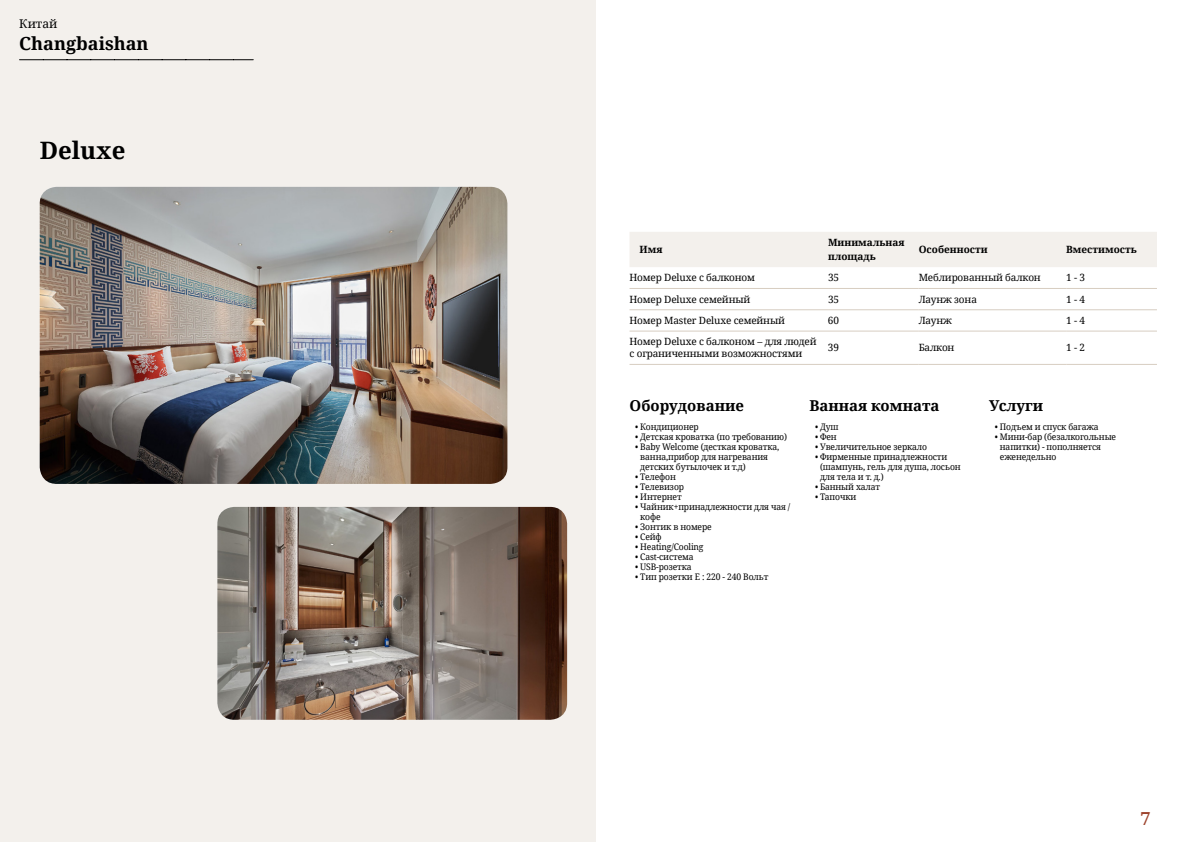
<style>
.page{position:relative;width:1191px;height:842px;background:#fff}
.page>*{position:absolute;margin:0;border:0;box-sizing:border-box;transform-origin:0 0}
.t1{font:700 24px "Noto Serif";color:#000}
.t2{font:700 18px "Noto Serif";color:#000}
.t3{font:700 18px "Noto Serif";color:#9d432c}
.t4{font:700 15px "Noto Serif";color:#000}
.t5{font:12px "Noto Serif";color:#000}
.t6{font:10px/12px "Noto Serif";letter-spacing:-.015em;color:#000}
.t7{font:700 10px/14px "Noto Serif";color:#000}
.t8{font:9px/10px "Noto Serif";letter-spacing:-.015em;color:#000;scale:.95 1}
</style>
<div class="page">
<div style="left:0;top:0;width:595px;height:842px;background:#f3f0ec"></div>
<img style="left:40px;top:187px;width:467px;height:297px">
<img style="left:217px;top:507px;width:350px;height:213px">
<svg style="left:20px;top:59px;width:233px;height:1px"></svg>
<div style="left:630px;top:232px;width:527px;height:35px;background:#f3f0ec"></div>
<hr style="left:629px;top:288px;width:199px;height:1px;background:#d7cdc1">
<hr style="left:828px;top:288px;width:90px;height:1px;background:#d7cdc1">
<hr style="left:918px;top:288px;width:148px;height:1px;background:#d7cdc1">
<hr style="left:1066px;top:288px;width:91px;height:1px;background:#d7cdc1">
<hr style="left:629px;top:309px;width:199px;height:1px;background:#d7cdc1">
<hr style="left:828px;top:309px;width:90px;height:1px;background:#d7cdc1">
<hr style="left:918px;top:309px;width:148px;height:1px;background:#d7cdc1">
<hr style="left:1066px;top:309px;width:91px;height:1px;background:#d7cdc1">
<hr style="left:629px;top:331px;width:199px;height:1px;background:#d7cdc1">
<hr style="left:828px;top:331px;width:90px;height:1px;background:#d7cdc1">
<hr style="left:918px;top:331px;width:148px;height:1px;background:#d7cdc1">
<hr style="left:1066px;top:331px;width:91px;height:1px;background:#d7cdc1">
<hr style="left:629px;top:364px;width:199px;height:1px;background:#d7cdc1">
<hr style="left:828px;top:364px;width:90px;height:1px;background:#d7cdc1">
<hr style="left:918px;top:364px;width:148px;height:1px;background:#d7cdc1">
<hr style="left:1066px;top:364px;width:91px;height:1px;background:#d7cdc1">
<h3 class="t5" style="left:19px;top:16px;width:40px">Китай</h3>
<h2 class="t2" style="left:19px;top:31px;width:131px">Changbaishan</h2>
<h1 class="t1" style="left:40px;top:133px;width:87px">Deluxe</h1>
<p class="t7" style="left:639px;top:242px;width:24px">Имя</p>
<p class="t7" style="left:828px;top:235px;width:78px">Минимальная площадь</p>
<p class="t7" style="left:918px;top:242px;width:70px">Особенности</p>
<p class="t7" style="left:1066px;top:242px;width:72px">Вместимость</p>
<p class="t6" style="left:629px;top:271px;width:127px">Номер Deluxe с балконом</p>
<p class="t6" style="left:828px;top:271px;width:13px">35</p>
<p class="t6" style="left:918px;top:271px;width:124px">Меблированный балкон</p>
<p class="t6" style="left:1066px;top:271px;width:20px">1 - 3</p>
<p class="t6" style="left:629px;top:293px;width:122px">Номер Deluxe семейный</p>
<p class="t6" style="left:828px;top:293px;width:13px">35</p>
<p class="t6" style="left:918px;top:293px;width:60px">Лаунж зона</p>
<p class="t6" style="left:1066px;top:293px;width:20px">1 - 4</p>
<p class="t6" style="left:629px;top:314px;width:157px">Номер Master Deluxe семейный</p>
<p class="t6" style="left:828px;top:314px;width:13px">60</p>
<p class="t6" style="left:918px;top:314px;width:35px">Лаунж</p>
<p class="t6" style="left:1066px;top:314px;width:20px">1 - 4</p>
<p class="t6" style="left:629px;top:335px;width:189px">Номер Deluxe с балконом – для людей с ограниченными возможностями</p>
<p class="t6" style="left:828px;top:341px;width:13px">39</p>
<p class="t6" style="left:918px;top:341px;width:37px">Балкон</p>
<p class="t6" style="left:1066px;top:341px;width:20px">1 - 2</p>
<h3 class="t4" style="left:629px;top:395px;width:116px">Оборудование</h3>
<p class="t8" style="left:635px;top:421px;width:68px">• Кондиционер</p>
<p class="t8" style="left:635px;top:431px;width:161px">• Детская кроватка (по требованию)</p>
<p class="t8" style="left:640px;top:441px;width:148px;text-indent:-5px">• Baby Welcome (десткая кроватка, ванна,прибор для нагревания детских бутылочек и т.д)</p>
<p class="t8" style="left:635px;top:471px;width:44px">• Телефон</p>
<p class="t8" style="left:635px;top:481px;width:53px">• Телевизор</p>
<p class="t8" style="left:635px;top:491px;width:50px">• Интернет</p>
<p class="t8" style="left:640px;top:501px;width:159px;text-indent:-5px">• Чайник+принадлежности для чая / кофе</p>
<p class="t8" style="left:635px;top:521px;width:82px">• Зонтик в номере</p>
<p class="t8" style="left:635px;top:531px;width:29px">• Сейф</p>
<p class="t8" style="left:635px;top:541px;width:73px">• Heating/Cooling</p>
<p class="t8" style="left:635px;top:551px;width:63px">• Cast-система</p>
<p class="t8" style="left:635px;top:561px;width:61px">• USB-розетка</p>
<p class="t8" style="left:635px;top:571px;width:142px">• Тип розетки E : 220 - 240 Вольт</p>
<h3 class="t4" style="left:809px;top:395px;width:132px">Ванная комната</h3>
<p class="t8" style="left:815px;top:421px;width:26px">• Душ</p>
<p class="t8" style="left:815px;top:431px;width:24px">• Фен</p>
<p class="t8" style="left:815px;top:441px;width:119px">• Увеличительное зеркало</p>
<p class="t8" style="left:820px;top:451px;width:149px;text-indent:-5px">• Фирменные принадлежности (шампунь, гель для душа, лосьон для тела и т. д.)</p>
<p class="t8" style="left:815px;top:481px;width:70px">• Банный халат</p>
<p class="t8" style="left:815px;top:491px;width:45px">• Тапочки</p>
<h3 class="t4" style="left:989px;top:395px;width:55px">Услуги</h3>
<p class="t8" style="left:994px;top:421px;width:111px">• Подъем и спуск багажа</p>
<p class="t8" style="left:1000px;top:431px;width:124px;text-indent:-5px">• Мини-бар (безалкогольные напитки) - пополняется еженедельно</p>
<h2 class="t3" style="left:1140px;top:806px;width:12px">7</h2>
</div>
